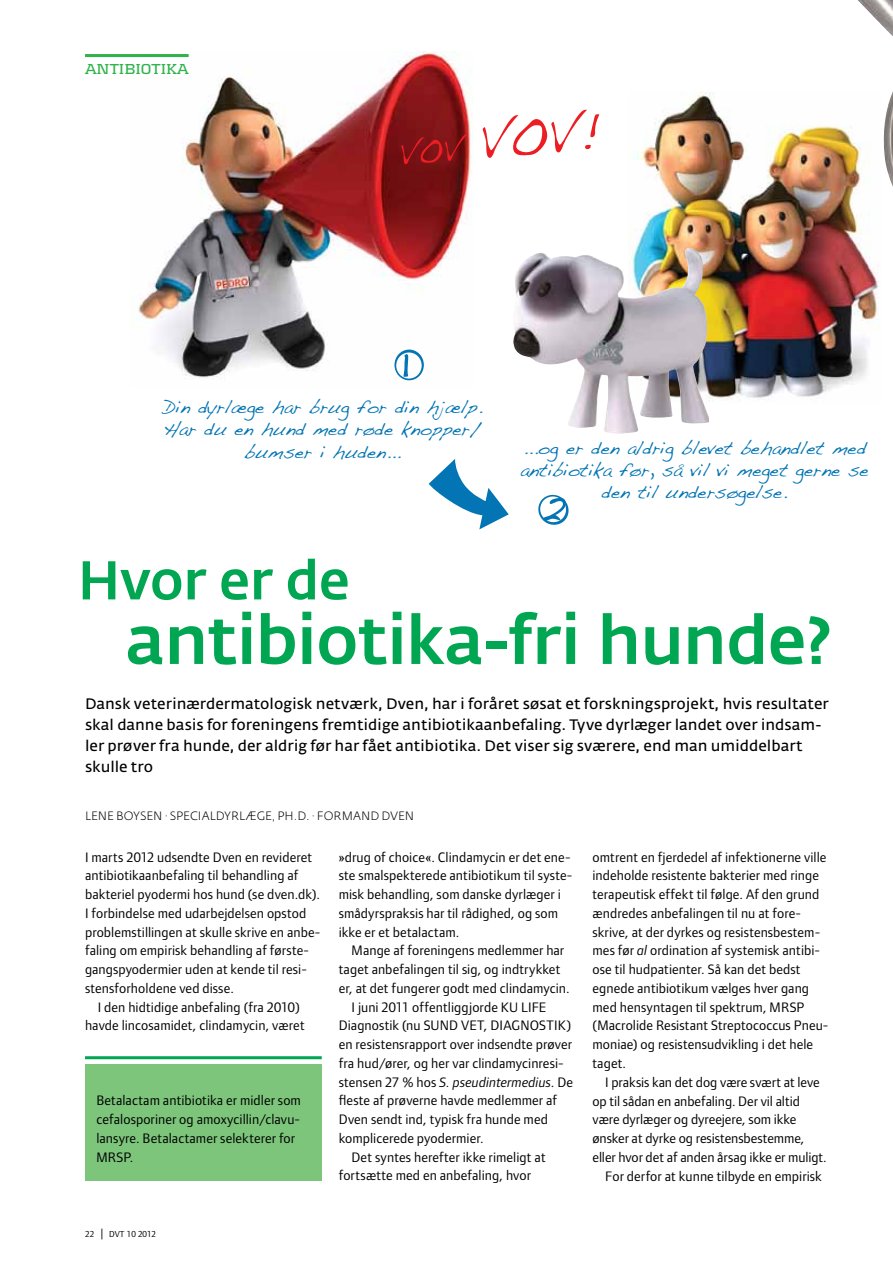
<style>
.page{position:relative;width:893px;height:1263px;background:#fff}
.page>*{position:absolute;margin:0;border:0;box-sizing:border-box;transform-origin:0 0}
.t1{font:500 67.35px "Fedra Sans Alt";letter-spacing:-.02em;color:#00a651}
.t2{font:500 54px "Fedra Sans Alt";color:#00a651}
.t3{font:18.6px/22.4px "Handwriting Dakota";color:#0375b4;text-align:center}
.t4{font:15px/21px "Fedra Sans Alt";color:#000}
.t5{font:700 15px "Kontrapunkt";color:#2db34a}
.t6{font:14.25px/18.8px "Foundry Form Sans";letter-spacing:.005em;color:#000}
.t7{font:italic 14.25px "Foundry Form Sans";letter-spacing:.005em;color:#000}
.t8{font:300 12px "Fedra Sans Alt";letter-spacing:.005em;color:#000}
.t9{font:9px "Foundry Form Sans";color:#000}
.s1{font-style:normal}
.s2{font-style:italic}
</style>
<div class="page">
<svg style="left:101px;top:1228px;width:2px;height:11px"></svg>
<img style="left:130px;top:52px;width:342px;height:329px">
<svg style="left:394px;top:350px;width:30px;height:30px"></svg>
<svg style="left:401px;top:110px;width:198px;height:54px"></svg>
<svg style="left:429px;top:459px;width:80px;height:70px"></svg>
<img style="left:628px;top:91px;width:251px;height:310px">
<img style="left:513px;top:248px;width:196px;height:186px">
<svg style="left:538px;top:494px;width:31px;height:31px"></svg>
<img style="left:858px;top:0;width:35px;height:187px">
<div style="left:85px;top:1065px;width:237px;height:116px;background:#7cc57a"></div>
<hr style="left:85px;top:1056px;width:237px;height:3px;background:#00a651">
<hr style="left:85px;top:54px;width:104px;height:3px;background:#2db34a">
<p class="t5" style="left:85px;top:60px;width:86px">ANTIBIOTika</p>
<h3 class="t3" style="left:163px;top:395px;width:321px">Din dyrlæge har brug for din hjælp.<br>Har du en hund med røde knopper/ bumser i huden...</h3>
<h3 class="t3" style="left:520px;top:436px;width:350px">...og er den aldrig blevet behandlet med antibiotika før, så vil vi meget gerne se den til undersøgelse.</h3>
<h2 class="t2" style="left:78px;top:549px;width:274px">Hvor er de</h2>
<h1 class="t1" style="left:125px;top:602px;width:709px">antibiotika-fri hunde?</h1>
<p class="t4" style="left:85px;top:693px;width:745px">Dansk veterinærdermatologisk netværk, Dven, har i foråret søsat et forskningsprojekt, hvis resultater skal danne basis for foreningens fremtidige antibiotikaanbefaling. Tyve dyrlæger landet over indsam&shy;ler prøver fra hunde, der aldrig før har fået antibiotika. Det viser sig sværere, end man umiddelbart skulle tro</p>
<p class="t8" style="left:85px;top:809px;width:331px">LENE BOYSEN · SPECIALDYRLÆGE, PH.D. · FORMAND DVEN</p>
<p class="t6" style="left:339px;top:847px;width:235px">»drug of choice«. Clindamycin er det ene&shy;ste smalspekterede antibiotikum til syste&shy;misk behandling, som danske dyrlæger i smådyrspraksis har til rådighed, og som ikke er et betalactam.</p>
<p class="t6" style="left:351px;top:941px;width:214px">Mange af foreningens medlemmer har</p>
<p class="t6" style="left:339px;top:960px;width:223px">taget anbefalingen til sig, og indtrykket</p>
<p class="t6" style="left:339px;top:979px;width:232px">er, at det fungerer godt med clindamycin.</p>
<p class="t6" style="left:351px;top:997px;width:196px">I juni 2011 offentliggjorde KU LIFE</p>
<p class="t6" style="left:339px;top:1016px;width:234px">Diagnostik (nu SUND VET, DIAGNOSTIK)</p>
<p class="t6" style="left:339px;top:1035px;width:235px">en resistensrapport over indsendte prøver</p>
<p class="t6" style="left:339px;top:1054px;width:226px">fra hud/ører, og her var clindamycinresi-</p>
<p class="t7" style="left:339px;top:1074px;width:236px"><span class="s1">stensen 27 % hos</span> S. pseudintermedius<span class="s1">. De</span></p>
<p class="t6" style="left:339px;top:1091px;width:220px">fleste af prøverne havde medlemmer af</p>
<p class="t6" style="left:339px;top:1110px;width:211px">Dven sendt ind, typisk fra hunde med</p>
<p class="t6" style="left:339px;top:1129px;width:146px">komplicerede pyodermier.</p>
<p class="t6" style="left:351px;top:1147px;width:196px">Det syntes herefter ikke rimeligt at</p>
<p class="t6" style="left:339px;top:1166px;width:194px">fortsætte med en anbefaling, hvor</p>
<p class="t6" style="left:592px;top:847px;width:238px">omtrent en fjerdedel af infektionerne ville indeholde resistente bakterier med ringe terapeutisk effekt til følge. Af den grund ændredes anbefalingen til nu at fore&shy;skrive, at der dyrkes og resistensbestem&shy;mes før <span class="s2">al</span> ordination af systemisk antibi&shy;ose til hudpatienter. Så kan det bedst egnede antibiotikum vælges hver gang med hensyntagen til spektrum, MRSP (Macrolide Resistant Streptococcus Pneu&shy;moniae) og resistensudvikling i det hele taget.</p>
<p class="t6" style="left:605px;top:1072px;width:216px">I praksis kan det dog være svært at leve</p>
<p class="t6" style="left:592px;top:1091px;width:209px">op til sådan en anbefaling. Der vil altid</p>
<p class="t6" style="left:592px;top:1110px;width:205px">være dyrlæger og dyreejere, som ikke</p>
<p class="t6" style="left:592px;top:1129px;width:214px">ønsker at dyrke og resistensbestemme,</p>
<p class="t6" style="left:592px;top:1147px;width:236px">eller hvor det af anden årsag ikke er muligt.</p>
<p class="t6" style="left:605px;top:1166px;width:218px">For derfor at kunne tilbyde en empirisk</p>
<p class="t6" style="left:85px;top:847px;width:237px">I marts 2012 udsendte Dven en revideret antibiotikaanbefaling til behandling af bakteriel pyodermi hos hund (se dven.dk).<br>I forbindelse med udarbejdelsen opstod problemstillingen at skulle skrive en anbe&shy;faling om empirisk behandling af første&shy;gangspyodermier uden at kende til resi&shy;stensforholdene ved disse.</p>
<p class="t6" style="left:85px;top:997px;width:221px;text-align:center">I den hidtidige anbefaling (fra 2010) havde lincosamidet, clindamycin, været</p>
<p class="t6" style="left:96px;top:1091px;width:206px">Betalactam antibiotika er midler som cefalosporiner og amoxycillin/clavu&shy;lansyre. Betalactamer selekterer for<br>MRSP.</p>
<p class="t9" style="left:85px;top:1229px;width:11px">22</p>
<p class="t9" style="left:109px;top:1229px;width:48px">DVT 10 2012</p>
</div>
